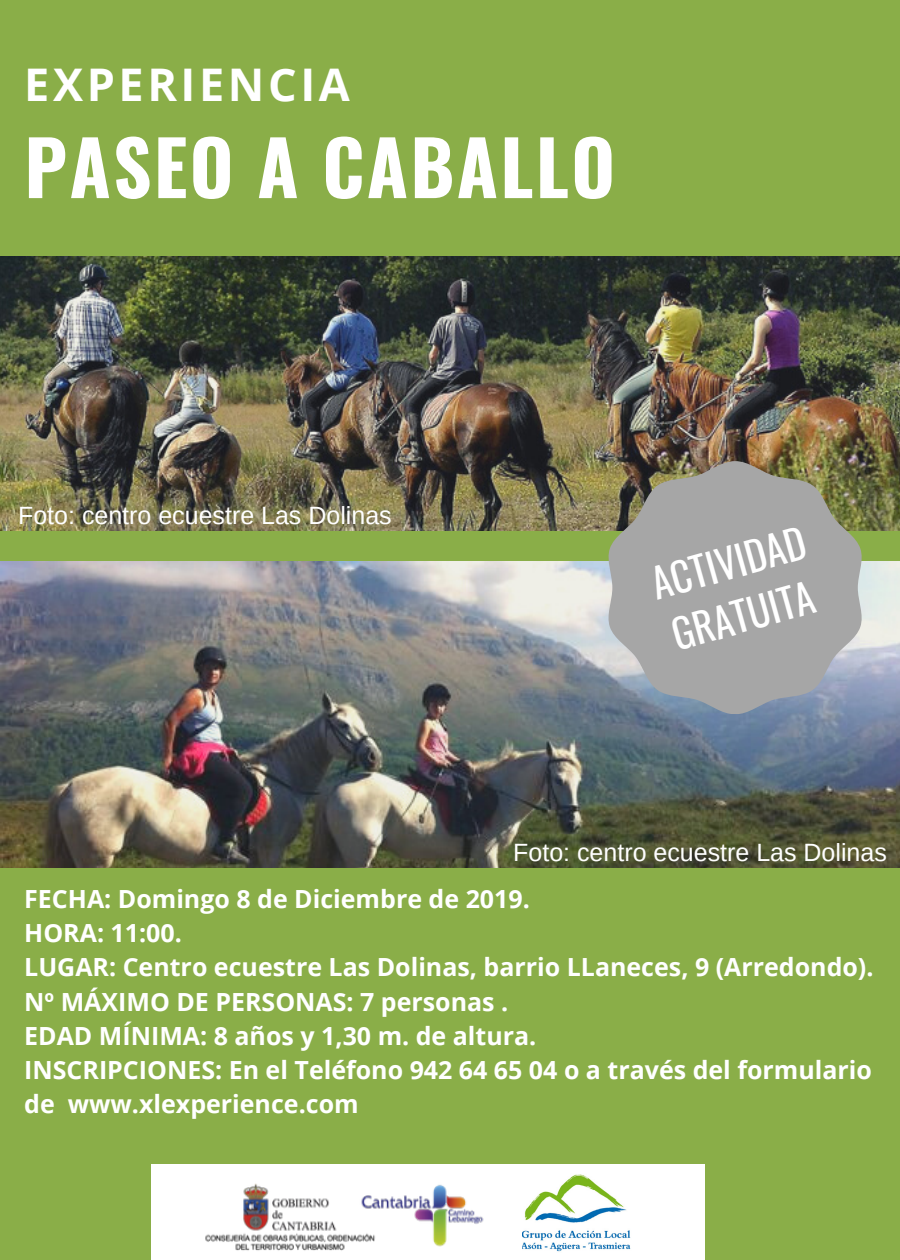
<style>
.page{position:relative;width:900px;height:1260px;background:#8aae48}
.page>*{position:absolute;margin:0;border:0;box-sizing:border-box;transform-origin:0 0}
.t1{font:700 75px "Oswald";letter-spacing:.03em;color:#fff}
.t2{font:700 45px "Open Sans";letter-spacing:.08em;color:#fff}
.t3{font:40px/54.5px "Oswald";color:#fff}
.t4{font:700 25px/34px "Open Sans";color:#fff}
.t5{font:25px "Arimo";color:#fff}
</style>
<div class="page">
<img style="left:0;top:257px;width:900px;height:274px">
<div style="left:151px;top:1164px;width:554px;height:96px;background:#fff"></div>
<img style="left:0;top:562px;width:900px;height:305px">
<img style="left:523px;top:1174px;width:108px;height:78px">
<img style="left:205px;top:1183px;width:279px;height:68px">
<svg style="left:609px;top:461px;width:253px;height:253px;background:#9d9f9c"></svg>
<h2 class="t2" style="left:24px;top:53px;width:327px">EXPERIENCIA</h2>
<h1 class="t1" style="left:24px;top:109px;width:592px">PASEO A CABALLO</h1>
<p class="t5" style="left:18px;top:502px;width:375px">Foto: centro ecuestre Las Dolinas</p>
<h3 class="t3" style="left:644px;top:557px;width:160px;rotate:-16deg">ACTIVIDAD<br>GRATUITA</h3>
<p class="t5" style="left:513px;top:838px;width:375px">Foto: centro ecuestre Las Dolinas</p>
<p class="t4" style="left:24px;top:882px;width:851px">FECHA: Domingo 8 de Diciembre de 2019.<br>HORA: 11:00.<br>LUGAR: Centro ecuestre Las Dolinas, barrio LLaneces, 9 (Arredondo).<br>Nº MÁXIMO DE PERSONAS: 7 personas .<br>EDAD MÍNIMA: 8 años y 1,30 m. de altura.<br>INSCRIPCIONES: En el Teléfono 942 64 65 04 o a través del formulario de www.xlexperience.com</p>
</div>
